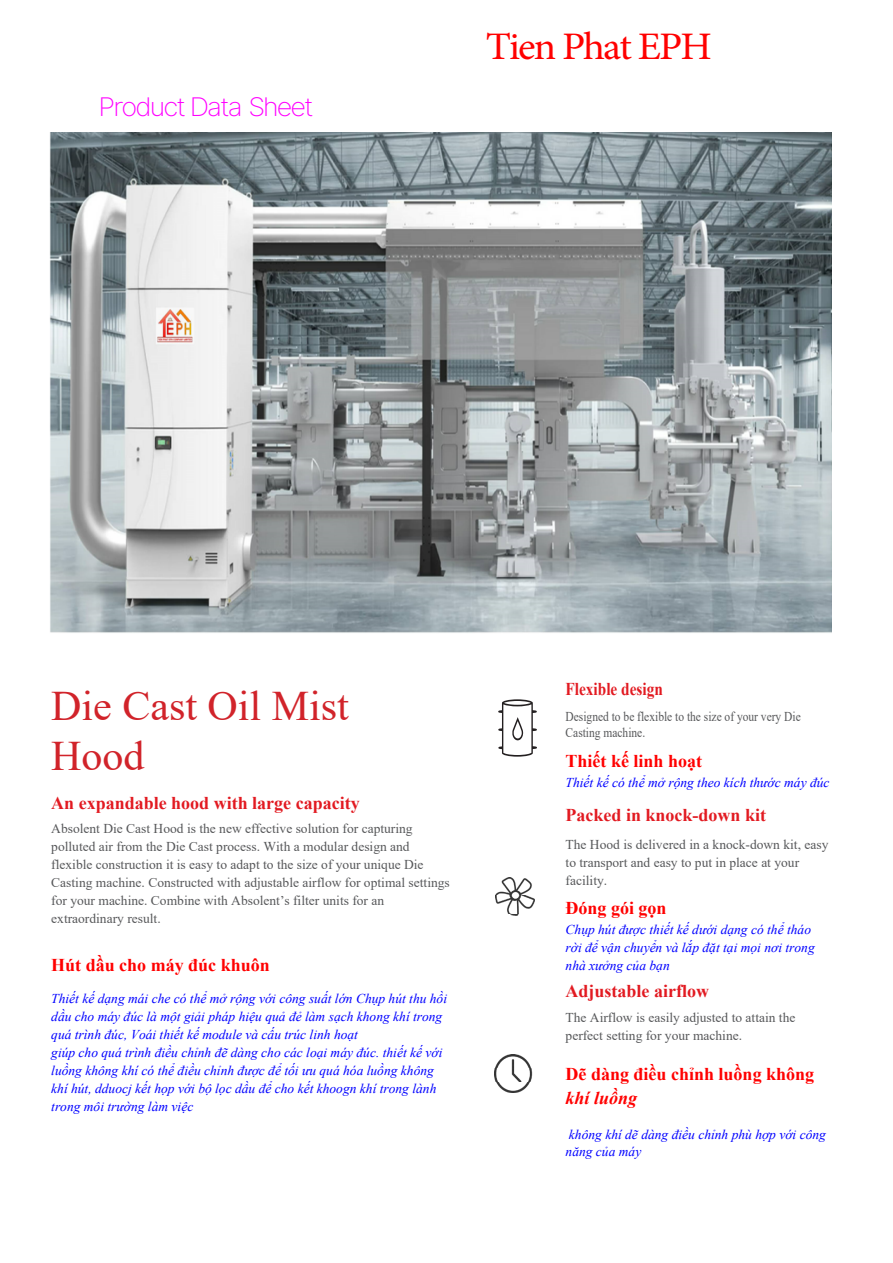
<style>
.page{position:relative;width:893px;height:1263px;background:#fff}
.page>*{position:absolute;margin:0;border:0;box-sizing:border-box;transform-origin:0 0}
.SE_Första_sida_Intro{font:42px/50.4px "Times New Roman";color:#d1232a}
.t1{font:39px "Minion Pro";letter-spacing:-.045em;color:#f00;scale:1.05 1}
.Tag_Text_Produktnamn{font:25.65px "Inter Extra Light BETA";letter-spacing:-.07em;color:#f0f;scale:1.05 1}
.SE_Första_sida_Ikon{font:700 18px/24px "Times New Roman";color:#f00}
.SE_Första_sida_Ikon-2{font:700 18px "Times New Roman";color:#e21a21}
.SE_Första_sida_Intro-2{font:700 18px "Times New Roman";color:#e21a21}
.SE_Första_sida_Intro-3{font:700 18px "Times New Roman";color:#f00}
.SE_Första_sida_Ikon-3{font:700 18px "Times New Roman";color:#e21a21;scale:.85 1}
.SE_Första_sida_Intro-4{font:italic 13.5px/18px "Times New Roman";color:#00f}
.SE_Första_sida_Intro-5{font:13.5px/18px "Times New Roman";color:#57585a}
.SE_Första_sida_Ikon-4{font:italic 13.5px/18px "Times New Roman";color:#00f}
.SE_Första_sida_Ikon-5{font:13.5px/18px "Times New Roman";color:#57585a}
.SE_Första_sida_Ikon-6{font:13.5px/16.2px "Times New Roman";color:#57585a;scale:.85 1}
.s1{font-style:italic}
</style>
<div class="page">
<svg style="left:498px;top:699px;width:39px;height:58px"></svg>
<img style="left:495px;top:877px;width:39px;height:39px">
<img style="left:494px;top:1055px;width:39px;height:37px">
<img style="left:49px;top:133px;width:783px;height:500px">
<p class="Tag_Text_Produktnamn" style="left:99px;top:88px;width:206px">Product Data Sheet</p>
<h2 class="t1" style="left:486px;top:20px;width:217px">Tien Phat EPH</h2>
<p class="SE_Första_sida_Intro" style="left:51px;top:679px;width:299px">Die Cast Oil Mist<br>Hood</p>
<p class="SE_Första_sida_Intro-2" style="left:51px;top:790px;width:310px">An expandable hood with large capacity</p>
<p class="SE_Första_sida_Intro-5" style="left:51px;top:819px;width:400px">Absolent Die Cast Hood is the new effective solution for capturing polluted air from the Die Cast process. With a modular design and flexible construction it is easy to adapt to the size of your unique Die Casting machine. Constructed with adjustable airflow for optimal settings for your machine. Combine with Absolent’s filter units for an extraordinary result.</p>
<p class="SE_Första_sida_Intro-3" style="left:51px;top:952px;width:220px">Hút dầu cho máy đúc khuôn</p>
<p class="SE_Första_sida_Intro-4" style="left:51px;top:989px;width:397px">Thiết kế dạng mái che có thể mở rộng với công suất lớn Chụp hút thu hồi dầu cho máy đúc là một giải pháp hiệu quả đẻ làm sạch khong khí trong quá trình đúc, Voái thiết kế module và cấu trúc linh hoạt<br>giúp cho quá trình điều chỉnh đẽ dàng cho các loại máy đúc. thiết kế với luồng không khí có thể điều chỉnh được để tối ưu quá hóa luồng không khí hút, dduocj kết họp với bộ lọc dầu để cho kết khoogn khí trong lành trong môi trường làm việc</p>
<p class="SE_Första_sida_Ikon-3" style="left:566px;top:676px;width:116px">Flexible design</p>
<p class="SE_Första_sida_Ikon-6" style="left:566px;top:708px;width:278px">Designed to be flexible to the size of your very Die<br>Casting machine.</p>
<p class="SE_Första_sida_Ikon" style="left:566px;top:748px;width:138px">Thiết kế linh hoạt</p>
<p class="SE_Första_sida_Ikon-4" style="left:566px;top:773px;width:265px">Thiết kế có thể mở rộng theo kích thước máy đúc</p>
<p class="SE_Första_sida_Ikon-2" style="left:566px;top:802px;width:202px">Packed in knock-down kit</p>
<p class="SE_Första_sida_Ikon-5" style="left:566px;top:835px;width:264px">The Hood is delivered in a knock-down kit, easy to transport and easy to put in place at your facility.</p>
<p class="SE_Första_sida_Ikon" style="left:566px;top:896px;width:103px">Đóng gói gọn</p>
<p class="SE_Första_sida_Ikon-4" style="left:566px;top:920px;width:251px">Chụp hút được thiết kế dưới dạng có thể tháo rời để vận chuyển và lắp đặt tại mọi nơi trong nhà xưởng của bạn</p>
<p class="SE_Första_sida_Ikon-2" style="left:566px;top:978px;width:145px">Adjustable airflow</p>
<p class="SE_Första_sida_Ikon-5" style="left:566px;top:1007px;width:231px">The Airflow is easily adjusted to attain the perfect setting for your machine.</p>
<p class="SE_Första_sida_Ikon" style="left:566px;top:1061px;width:250px">Dẽ dàng điều chỉnh luồng không <span class="s1">khí luồng</span></p>
<p class="SE_Första_sida_Ikon-4" style="left:566px;top:1125px;width:262px;line-height:17.2px">không khí dẽ dàng điều chỉnh phù hợp với công năng của máy</p>
</div>
